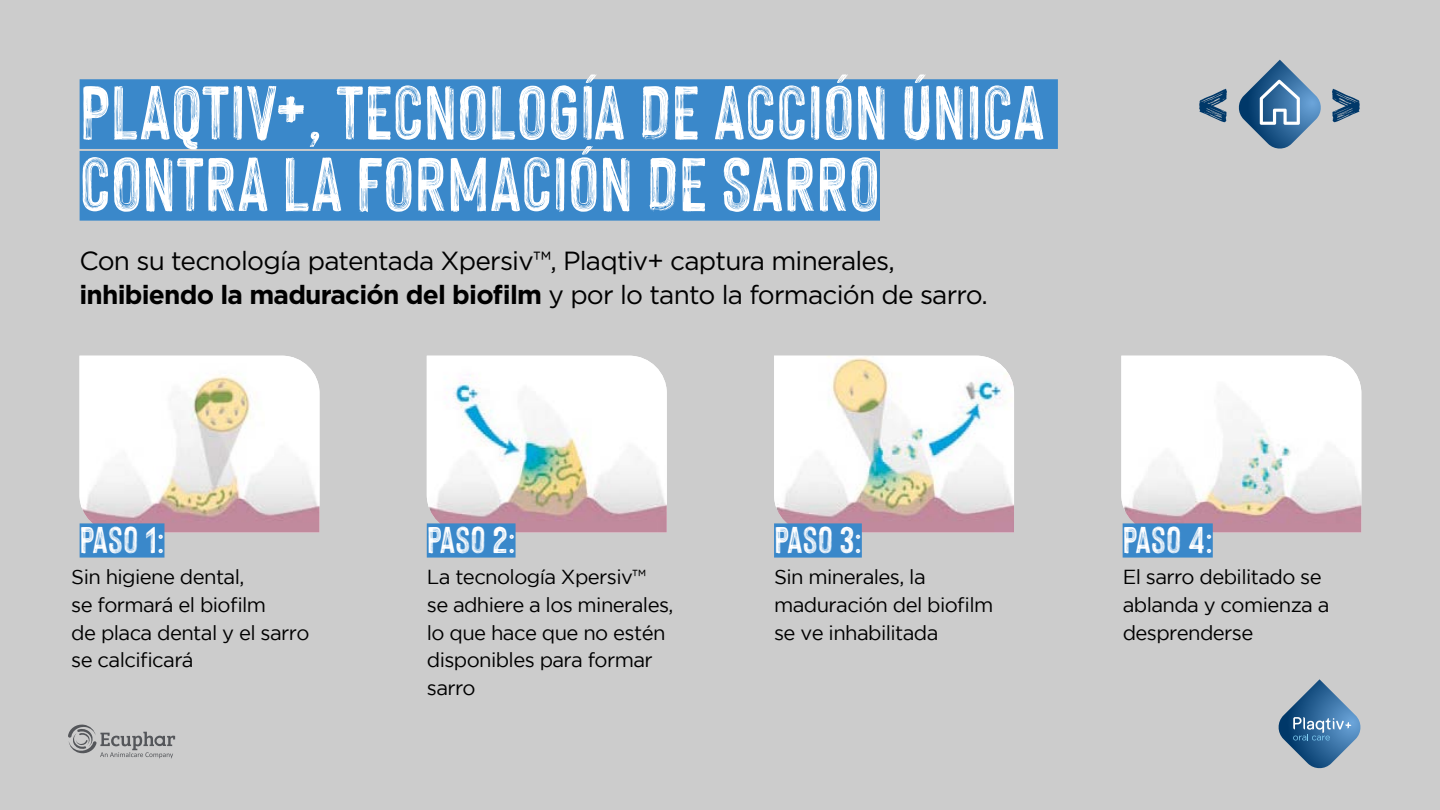
<style>
.page{position:relative;width:1440px;height:810px;background:#ccc}
.page>*{position:absolute;margin:0;border:0;box-sizing:border-box;transform-origin:0 0}
.t1{font:102.07px "Hackney Personal Use Only";color:#003869}
.t2{font:83.32px/71.7px "Hackney Personal Use Only";color:#fff}
.t3{font:40.88px "Hackney Personal Use Only";color:#fff}
.t4{font:26.25px/33.8px "Gotham";letter-spacing:-.03em;color:#000}
.t5{font:20.25px/27.8px "Gotham";letter-spacing:-.03em;color:#000}
.s1{font-weight:700}
</style>
<div class="page">
<div style="left:80px;top:79px;width:978px;height:70px;background:#3a88ca"></div>
<div style="left:80px;top:151px;width:800px;height:70px;background:#3a88ca"></div>
<img style="left:80px;top:356px;width:240px;height:176px">
<img style="left:774px;top:356px;width:240px;height:176px">
<img style="left:427px;top:356px;width:240px;height:176px">
<img style="left:1121px;top:356px;width:240px;height:176px">
<div style="left:80px;top:523px;width:84px;height:35px;background:#3a88ca"></div>
<div style="left:427px;top:523px;width:89px;height:35px;background:#3a88ca"></div>
<div style="left:774px;top:523px;width:88px;height:35px;background:#3a88ca"></div>
<div style="left:1123px;top:523px;width:90px;height:35px;background:#3a88ca"></div>
<svg style="left:1278px;top:679px;width:83px;height:90px"></svg>
<svg style="left:1238px;top:60px;width:83px;height:89px"></svg>
<svg style="left:68px;top:724px;width:107px;height:34px"></svg>
<h2 class="t2" style="left:80px;top:74px;width:967px">PLAQTIV+, TECNOLOGÍA DE ACCIÓN ÚNICA<br>CONTRA LA FORMACIÓN DE SARRO</h2>
<p class="t4" style="left:80px;top:243px;width:910px">Con su tecnología patentada Xpersiv™, Plaqtiv+ captura minerales, <span class="s1">inhibiendo la maduración del biofilm</span> y por lo tanto la formación de sarro.</p>
<h3 class="t3" style="left:80px;top:517px;width:86px">PASO 1:</h3>
<h3 class="t3" style="left:427px;top:517px;width:90px">PASO 2:</h3>
<h3 class="t3" style="left:774px;top:517px;width:89px">PASO 3:</h3>
<h3 class="t3" style="left:1123px;top:517px;width:92px">PASO 4:</h3>
<h1 class="t1" style="left:1327px;top:54px;width:37px">&gt;</h1>
<p class="t5" style="left:71px;top:563px;width:240px">Sin higiene dental,<br>se formará el biofilm<br>de placa dental y el sarro se calcificará</p>
<p class="t5" style="left:427px;top:563px;width:248px">La tecnología Xpersiv™<br>se adhiere a los minerales, lo que hace que no estén disponibles para formar sarro</p>
<p class="t5" style="left:774px;top:563px;width:221px">Sin minerales, la maduración del biofilm se ve inhabilitada</p>
<p class="t5" style="left:1123px;top:563px;width:208px">El sarro debilitado se ablanda y comienza a desprenderse</p>
</div>
